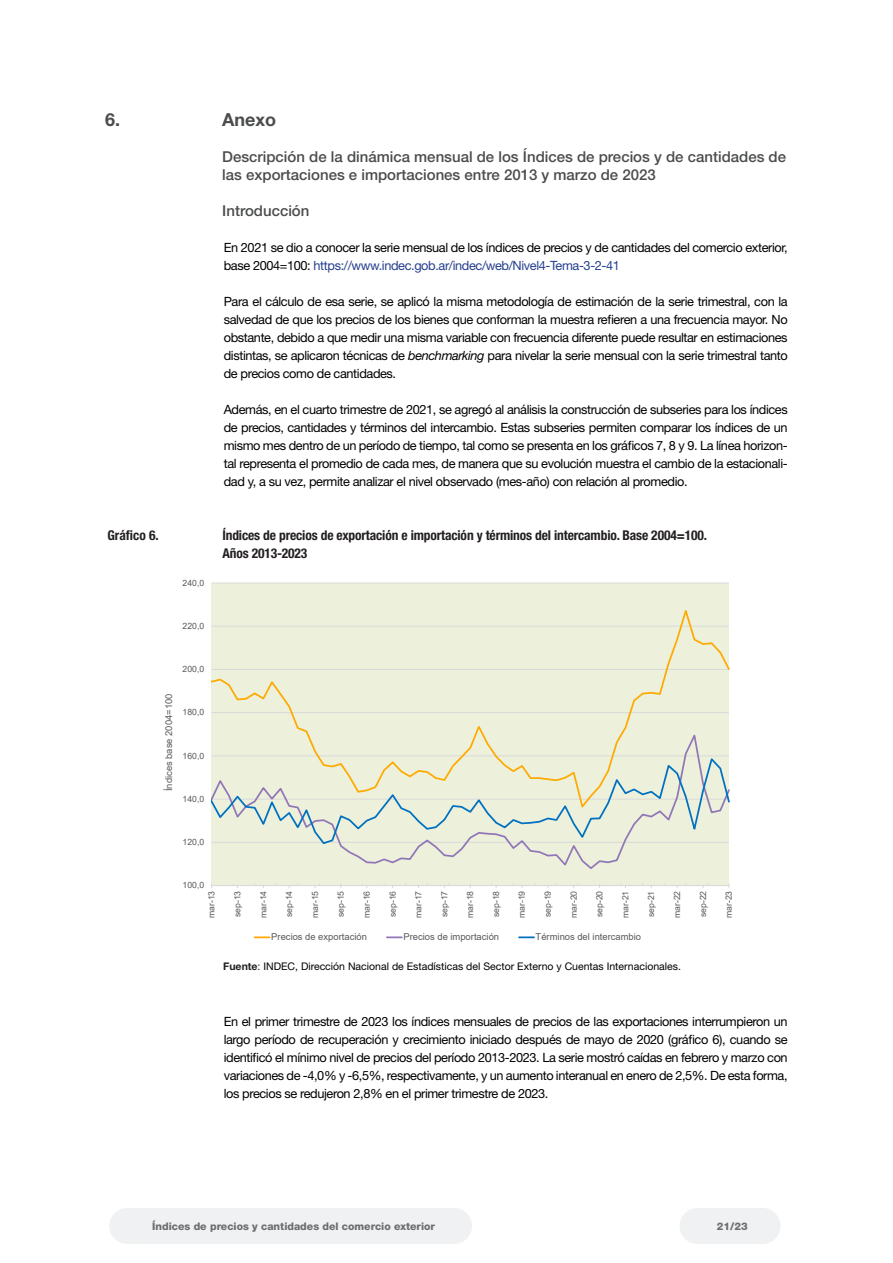
<style>
.page{position:relative;width:893px;height:1263px;background:#fff}
.page>*{position:absolute;margin:0;border:0;box-sizing:border-box;transform-origin:0 0}
.t1{font:700 18px "Helvetica Neue LT Std";color:#4b4c4d}
.t2{font:500 15px/18px "Helvetica Neue LT Std";color:#4b4c4d}
.t3{font:700 condensed 13.5px "Helvetica Neue LT Std";letter-spacing:-.01em;color:#231f20}
.t4{font:12.75px/18px "Helvetica Neue LT Std";letter-spacing:-.03em;color:#000;text-align:justify}
.t5{font:10.5px "Helvetica Neue LT Std";color:#000}
.t6{font:800 10.5px "Helvetica Neue LT Std";color:#6c6d70}
.t7{font:9.45px "Arial";color:#595959}
.t8{font:8.7px "Arial";color:#595959}
.s1{color:#253f8e}
.s2{font-style:italic}
.s3{font-weight:700;color:#231f20}
.s4{color:#231f20}
</style>
<div class="page">
<div style="left:680px;top:1208px;width:35px;height:36px;background:#f0f1f2;border-radius:50%"></div>
<div style="left:109px;top:1208px;width:36px;height:36px;background:#f0f1f2;border-radius:50%"></div>
<div style="left:745px;top:1208px;width:36px;height:36px;background:#f0f1f2;border-radius:50%"></div>
<div style="left:436px;top:1208px;width:36px;height:36px;background:#f0f1f2;border-radius:50%"></div>
<div style="left:699px;top:1208px;width:66px;height:36px;background:#f0f1f2"></div>
<div style="left:130px;top:1208px;width:324px;height:36px;background:#f0f1f2"></div>
<div style="left:212px;top:583px;width:517px;height:302px;background:#edf1db"></div>
<hr style="left:212px;top:583px;width:517px;height:1px;background:#d9d9d9">
<hr style="left:212px;top:885px;width:517px;height:1px;background:#d9d9d9">
<svg style="left:212px;top:610px;width:517px;height:120px"></svg>
<svg style="left:212px;top:730px;width:517px;height:139px"></svg>
<svg style="left:212px;top:756px;width:517px;height:89px"></svg>
<svg style="left:255px;top:936px;width:15px;height:2px"></svg>
<svg style="left:387px;top:936px;width:15px;height:2px"></svg>
<svg style="left:519px;top:936px;width:15px;height:2px"></svg>
<p class="t1" style="left:105px;top:108px;width:17px">6.</p>
<p class="t1" style="left:222px;top:108px;width:55px">Anexo</p>
<p class="t2" style="left:222px;top:148px;width:565px">Descripción de la dinámica mensual de los Índices de precios y de cantidades de las exportaciones e importaciones entre 2013 y marzo de 2023</p>
<p class="t2" style="left:222px;top:202px;width:89px">Introducción</p>
<p class="t4" style="left:224px;top:238px;width:565px">En 2021 se dio a conocer la serie mensual de los índices de precios y de cantidades del comercio exterior, base 2004=100: <span class="s1">https://www.indec.gob.ar/indec/web/Nivel4-Tema-3-2-41</span></p>
<p class="t4" style="left:224px;top:292px;width:566px">Para el cálculo de esa serie, se aplicó la misma metodología de estimación de la serie trimestral, con la salvedad de que los precios de los bienes que conforman la muestra refieren a una frecuencia mayor. No obstante, debido a que medir una misma variable con frecuencia diferente puede resultar en estimaciones distintas, se aplicaron técnicas de <span class="s2">benchmarking</span> para nivelar la serie mensual con la serie trimestral tanto de precios como de cantidades.</p>
<p class="t4" style="left:224px;top:400px;width:565px">Además, en el cuarto trimestre de 2021, se agregó al análisis la construcción de subseries para los índices de precios, cantidades y términos del intercambio. Estas subseries permiten comparar los índices de un mismo mes dentro de un período de tiempo, tal como se presenta en los gráficos 7, 8 y 9. La línea horizon&shy;tal representa el promedio de cada mes, de manera que su evolución muestra el cambio de la estacionali&shy;dad y, a su vez, permite analizar el nivel observado (mes-año) con relación al promedio.</p>
<p class="t3" style="left:107px;top:527px;width:53px">Gráfico 6.</p>
<p class="t3" style="left:222px;top:527px;width:486px">Índices de precios de exportación e importación y términos del intercambio. Base 2004=100.</p>
<p class="t3" style="left:222px;top:545px;width:87px">Años 2013-2023</p>
<p class="t8" style="left:183px;top:577px;width:23px">240,0</p>
<p class="t8" style="left:183px;top:620px;width:23px">220,0</p>
<p class="t7" style="left:162px;top:791px;width:99px;rotate:-90deg">Índices base 2004=100</p>
<p class="t8" style="left:183px;top:663px;width:23px">200,0</p>
<p class="t8" style="left:183px;top:706px;width:23px">180,0</p>
<p class="t8" style="left:183px;top:749px;width:23px">160,0</p>
<p class="t8" style="left:183px;top:793px;width:23px">140,0</p>
<p class="t8" style="left:183px;top:836px;width:23px">120,0</p>
<p class="t8" style="left:183px;top:879px;width:23px">100,0</p>
<p class="t8" style="left:206px;top:918px;width:29px;rotate:-90deg">mar-13</p>
<p class="t8" style="left:231px;top:917px;width:28px;rotate:-90deg">sep-13</p>
<p class="t8" style="left:257px;top:918px;width:29px;rotate:-90deg">mar-14</p>
<p class="t8" style="left:283px;top:917px;width:28px;rotate:-90deg">sep-14</p>
<p class="t8" style="left:309px;top:918px;width:29px;rotate:-90deg">mar-15</p>
<p class="t8" style="left:335px;top:917px;width:28px;rotate:-90deg">sep-15</p>
<p class="t8" style="left:361px;top:918px;width:29px;rotate:-90deg">mar-16</p>
<p class="t8" style="left:387px;top:917px;width:28px;rotate:-90deg">sep-16</p>
<p class="t8" style="left:412px;top:918px;width:29px;rotate:-90deg">mar-17</p>
<p class="t8" style="left:438px;top:917px;width:28px;rotate:-90deg">sep-17</p>
<p class="t8" style="left:464px;top:918px;width:29px;rotate:-90deg">mar-18</p>
<p class="t8" style="left:490px;top:917px;width:28px;rotate:-90deg">sep-18</p>
<p class="t8" style="left:516px;top:918px;width:29px;rotate:-90deg">mar-19</p>
<p class="t8" style="left:542px;top:917px;width:28px;rotate:-90deg">sep-19</p>
<p class="t8" style="left:568px;top:918px;width:29px;rotate:-90deg">mar-20</p>
<p class="t8" style="left:593px;top:917px;width:28px;rotate:-90deg">sep-20</p>
<p class="t8" style="left:619px;top:918px;width:29px;rotate:-90deg">mar-21</p>
<p class="t8" style="left:645px;top:917px;width:28px;rotate:-90deg">sep-21</p>
<p class="t8" style="left:671px;top:918px;width:29px;rotate:-90deg">mar-22</p>
<p class="t8" style="left:697px;top:917px;width:28px;rotate:-90deg">sep-22</p>
<p class="t8" style="left:723px;top:918px;width:29px;rotate:-90deg">mar-23</p>
<p class="t7" style="left:271px;top:930px;width:97px">Precios de exportación</p>
<p class="t7" style="left:403px;top:930px;width:97px">Precios de importación</p>
<p class="t7" style="left:536px;top:930px;width:107px">Términos del intercambio</p>
<p class="t5" style="left:223px;top:960px;width:459px"><span class="s3">Fuente</span><span class="s4">:</span> INDEC, Dirección Nacional de Estadísticas del Sector Externo y Cuentas Internacionales.</p>
<p class="t4" style="left:224px;top:1012px;width:565px">En el primer trimestre de 2023 los índices mensuales de precios de las exportaciones interrumpieron un largo período de recuperación y crecimiento iniciado después de mayo de 2020 (gráfico 6), cuando se identificó el mínimo nivel de precios del período 2013-2023. La serie mostró caídas en febrero y marzo con variaciones de -4,0% y -6,5%, respectivamente, y un aumento interanual en enero de 2,5%. De esta forma, los precios se redujeron 2,8% en el primer trimestre de 2023.</p>
<p class="t6" style="left:152px;top:1219px;width:284px">Índices de precios y cantidades del comercio exterior</p>
<p class="t6" style="left:717px;top:1220px;width:32px">21/23</p>
</div>
